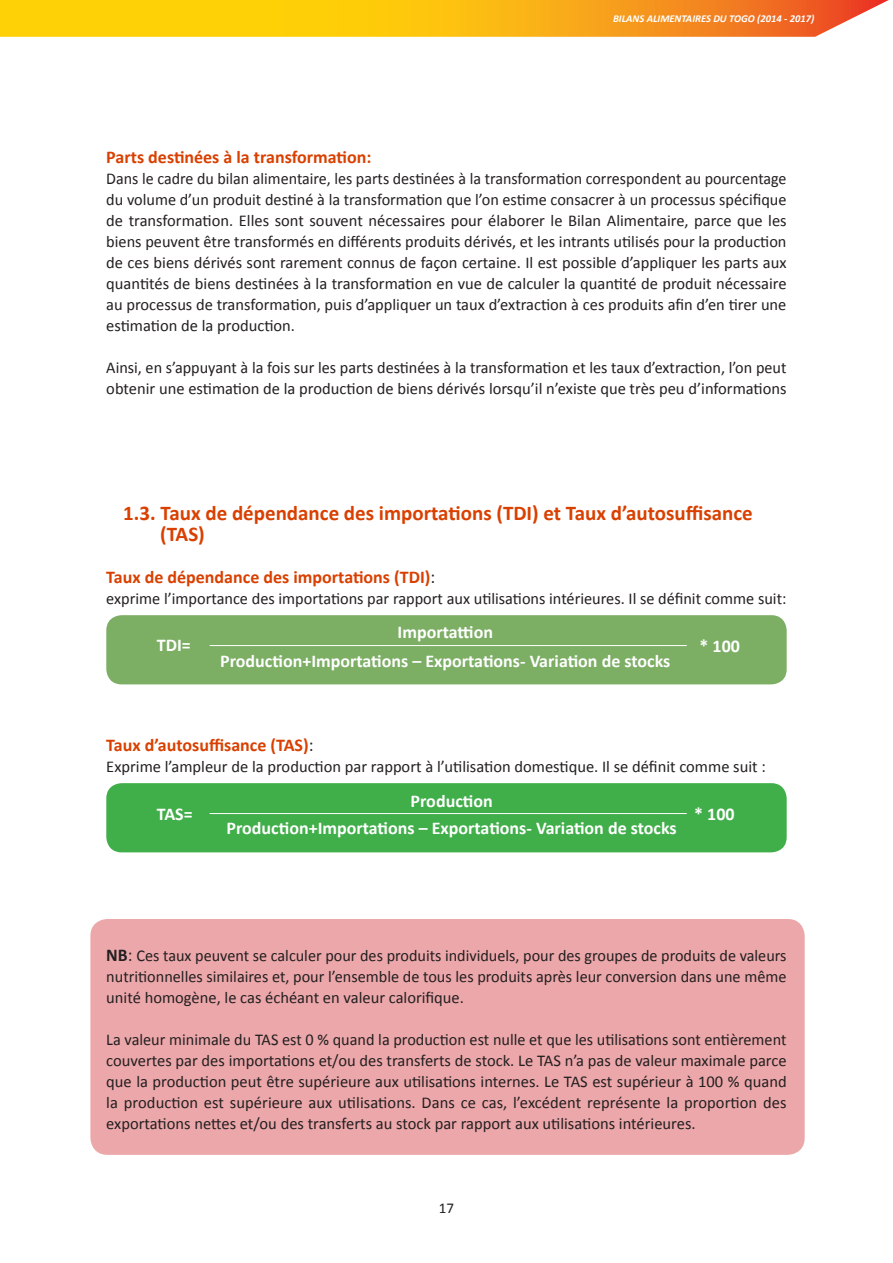
<style>
.page{position:relative;width:893px;height:1263px;background:#fff}
.page>*{position:absolute;margin:0;border:0;box-sizing:border-box;transform-origin:0 0}
.t1{font:700 21px/21px "Calibri";color:#d94000}
.t2{font:700 18px "Calibri";color:#fff}
.t3{font:700 18px "Calibri";color:#d94000}
.t4{font:16.5px/21px "Calibri";color:#231f20;text-align:justify}
.t5{font:15px "Calibri";color:#231f20}
.t6{font:italic 700 10.5px "Calibri";color:#fff}
.s1{font-weight:400;color:#231f20}
.s2{font-weight:700;font-size:18px}
.s3{font-size:18px}
</style>
<div class="page">
<svg style="left:0;top:0;width:889px;height:37px;background:#fab31c"></svg>
<div style="left:90px;top:919px;width:715px;height:236px;background:#eca7aa;border-radius:17px"></div>
<div style="left:106px;top:615px;width:681px;height:69px;background:#7cae64;border-radius:15px"></div>
<hr style="left:210px;top:645px;width:477px;height:1px;background:#fff">
<div style="left:106px;top:783px;width:681px;height:69px;background:#40ae49;border-radius:15px"></div>
<hr style="left:210px;top:813px;width:477px;height:1px;background:#fff">
<p class="t6" style="left:613px;top:12px;width:203px">BILANS ALIMENTAIRES DU TOGO (2014 - 2017)</p>
<p class="t3" style="left:106px;top:146px;width:267px">Parts destinées à la transformation:</p>
<p class="t4" style="left:106px;top:167px;width:682px">Dans le cadre du bilan alimentaire, les parts destinées à la transformation correspondent au pourcentage du volume d’un produit destiné à la transformation que l’on estime consacrer à un processus spécifique de transformation. Elles sont souvent nécessaires pour élaborer le Bilan Alimentaire, parce que les biens peuvent être transformés en différents produits dérivés, et les intrants utilisés pour la production de ces biens dérivés sont rarement connus de façon certaine. Il est possible d’appliquer les parts aux quantités de biens destinées à la transformation en vue de calculer la quantité de produit nécessaire au processus de transformation, puis d’appliquer un taux d’extraction à ces produits afin d’en tirer une estimation de la production.</p>
<p class="t4" style="left:106px;top:356px;width:682px">Ainsi, en s’appuyant à la fois sur les parts destinées à la transformation et les taux d’extraction, l’on peut obtenir une estimation de la production de biens dérivés lorsqu’il n’existe que très peu d’informations</p>
<p class="t1" style="left:160px;top:501px;width:594px;text-indent:-37px">1.3. Taux de dépendance des importations (TDI) et Taux d’autosuffisance (TAS)</p>
<p class="t3" style="left:106px;top:566px;width:330px">Taux de dépendance des importations (TDI)<span class="s1">:</span></p>
<p class="t4" style="left:106px;top:587px;width:682px">exprime l’importance des importations par rapport aux utilisations intérieures. Il se définit comme suit:</p>
<p class="t2" style="left:398px;top:621px;width:97px">Importattion</p>
<p class="t2" style="left:157px;top:633px;width:36px">TDI=</p>
<p class="t2" style="left:699px;top:635px;width:42px">* 100</p>
<p class="t2" style="left:220px;top:650px;width:452px">Production+Importations – Exportations- Variation de stocks</p>
<p class="t3" style="left:106px;top:734px;width:209px">Taux d’autosuffisance (TAS)<span class="s1">:</span></p>
<p class="t4" style="left:106px;top:755px;width:661px">Exprime l’ampleur de la production par rapport à l’utilisation domestique. Il se définit comme suit :</p>
<p class="t2" style="left:411px;top:790px;width:84px">Production</p>
<p class="t2" style="left:157px;top:803px;width:37px">TAS=</p>
<p class="t2" style="left:694px;top:803px;width:42px">* 100</p>
<p class="t2" style="left:227px;top:816px;width:452px">Production+Importations – Exportations- Variation de stocks</p>
<p class="t4" style="left:106px;top:944px;width:682px"><span class="s2">NB</span><span class="s3">:</span> Ces taux peuvent se calculer pour des produits individuels, pour des groupes de produits de valeurs nutritionnelles similaires et, pour l’ensemble de tous les produits après leur conversion dans une même unité homogène, le cas échéant en valeur calorifique.</p>
<p class="t4" style="left:106px;top:1028px;width:682px">La valeur minimale du TAS est 0 % quand la production est nulle et que les utilisations sont entièrement couvertes par des importations et/ou des transferts de stock. Le TAS n’a pas de valeur maximale parce que la production peut être supérieure aux utilisations internes. Le TAS est supérieur à 100 % quand la production est supérieure aux utilisations. Dans ce cas, l’excédent représente la proportion des exportations nettes et/ou des transferts au stock par rapport aux utilisations intérieures.</p>
<p class="t5" style="left:439px;top:1199px;width:17px">17</p>
</div>
